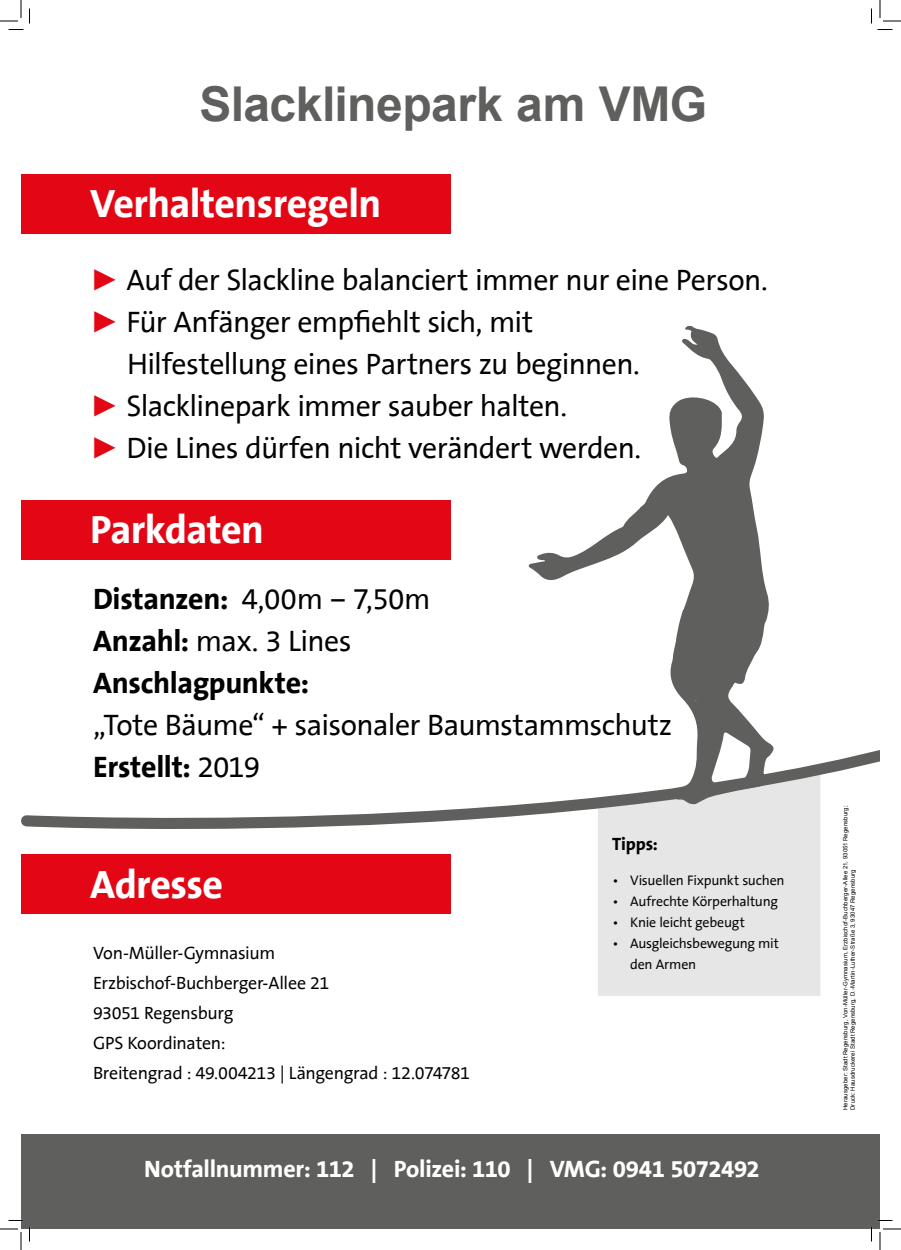
<style>
.page{position:relative;width:901px;height:1250px;background:#fff}
.page>*{position:absolute;margin:0;border:0;box-sizing:border-box;transform-origin:0 0}
.t1{font:700 48px "Arial";letter-spacing:-.01em;color:#5f5f5e}
.t2{font:700 40px "The Sans Office LF";letter-spacing:-.015em;color:#fff}
.t3{font:30px/42px "The Sans Office LF";letter-spacing:-.02em;color:#020203}
.t4{font:700 30px/42px "The Sans Office LF";letter-spacing:-.015em;color:#020203}
.t5{font:700 24px "The Sans Office LF";letter-spacing:-.015em;color:#fff}
.t6{font:18px/30px "The Sans Office LF";letter-spacing:-.02em;color:#020203}
.t7{font:700 18px "The Sans Office LF";letter-spacing:-.005em;color:#020203}
.t8{font:14px/21px "The Sans Office LF";letter-spacing:-.015em;color:#020203}
.t9{font:6px/7.2px "Arial";letter-spacing:.015em;color:#020203}
.s1{font-family:"Arial";color:#e30614}
.s2{font-weight:400}
.s3{font-weight:700}
</style>
<div class="page">
<div style="left:598px;top:851px;width:222px;height:145px;background:#e6e6e7"></div>
<svg style="left:529px;top:326px;width:240px;height:362px"></svg>
<svg style="left:21px;top:688px;width:859px;height:163px"></svg>
<div style="left:21px;top:174px;width:429px;height:60px;background:#e30614"></div>
<div style="left:21px;top:500px;width:429px;height:60px;background:#e30614"></div>
<div style="left:21px;top:854px;width:429px;height:60px;background:#e30614"></div>
<div style="left:21px;top:1134px;width:859px;height:95px;background:#5f5f5e"></div>
<svg style="left:0;top:0;width:30px;height:30px"></svg>
<svg style="left:0;top:1219px;width:30px;height:31px"></svg>
<svg style="left:871px;top:0;width:30px;height:30px"></svg>
<svg style="left:871px;top:1219px;width:30px;height:31px"></svg>
<h1 class="t1" style="left:199px;top:70px;width:509px">Slacklinepark am VMG</h1>
<h2 class="t2" style="left:90px;top:178px;width:293px">Verhaltensregeln</h2>
<p class="t3" style="left:90px;top:259px;width:679px"><span class="s1">►</span> Auf der Slackline balanciert immer nur eine Person.</p>
<p class="t3" style="left:90px;top:301px;width:444px"><span class="s1">►</span> Für Anfänger empfiehlt sich, mit</p>
<p class="t3" style="left:127px;top:343px;width:514px">Hilfestellung eines Partners zu beginnen.</p>
<p class="t3" style="left:90px;top:385px;width:478px"><span class="s1">►</span> Slacklinepark immer sauber halten.</p>
<p class="t3" style="left:90px;top:427px;width:553px"><span class="s1">►</span> Die Lines dürfen nicht verändert werden.</p>
<h2 class="t2" style="left:90px;top:504px;width:175px">Parkdaten</h2>
<p class="t4" style="left:93px;top:578px;width:339px">Distanzen: <span class="s2">4,00m – 7,50m<br></span>Anzahl: <span class="s2">max. 3 Lines<br></span>Anschlagpunkte:</p>
<p class="t3" style="left:93px;top:704px;width:581px">„Tote Bäume“ + saisonaler Baumstammschutz<br><span class="s3">Erstellt:</span> 2019</p>
<h2 class="t2" style="left:90px;top:858px;width:134px">Adresse</h2>
<p class="t6" style="left:93px;top:937px;width:379px">Von-Müller-Gymnasium<br>Erzbischof-Buchberger-Allee 21<br>93051 Regensburg<br>GPS Koordinaten:<br>Breitengrad : 49.004213 | Längengrad : 12.074781</p>
<p class="t7" style="left:612px;top:832px;width:47px">Tipps:</p>
<p class="t8" style="left:612px;top:870px;width:174px">• Visuellen Fixpunkt suchen</p>
<p class="t8" style="left:612px;top:891px;width:168px">• Aufrechte Körperhaltung</p>
<p class="t8" style="left:612px;top:912px;width:134px">• Knie leicht gebeugt</p>
<p class="t8" style="left:630px;top:933px;width:150px;text-indent:-18px">• Ausgleichsbewegung mit den Armen</p>
<p class="t5" style="left:144px;top:1153px;width:617px">Notfallnummer: 112 | Polizei: 110 | VMG: 0941 5072492</p>
<p class="t9" style="left:842px;top:1110px;width:306px;rotate:-90deg">Herausgeber: Stadt Regensburg, Von-Müller-Gymnasium, Erzbischof-Buchberger-Allee 21, 93051 Regensburg;<br>Druck: Hausdruckerei Stadt Regensburg, D.-Martin-Luther-Straße 3, 93047 Regensburg</p>
</div>
